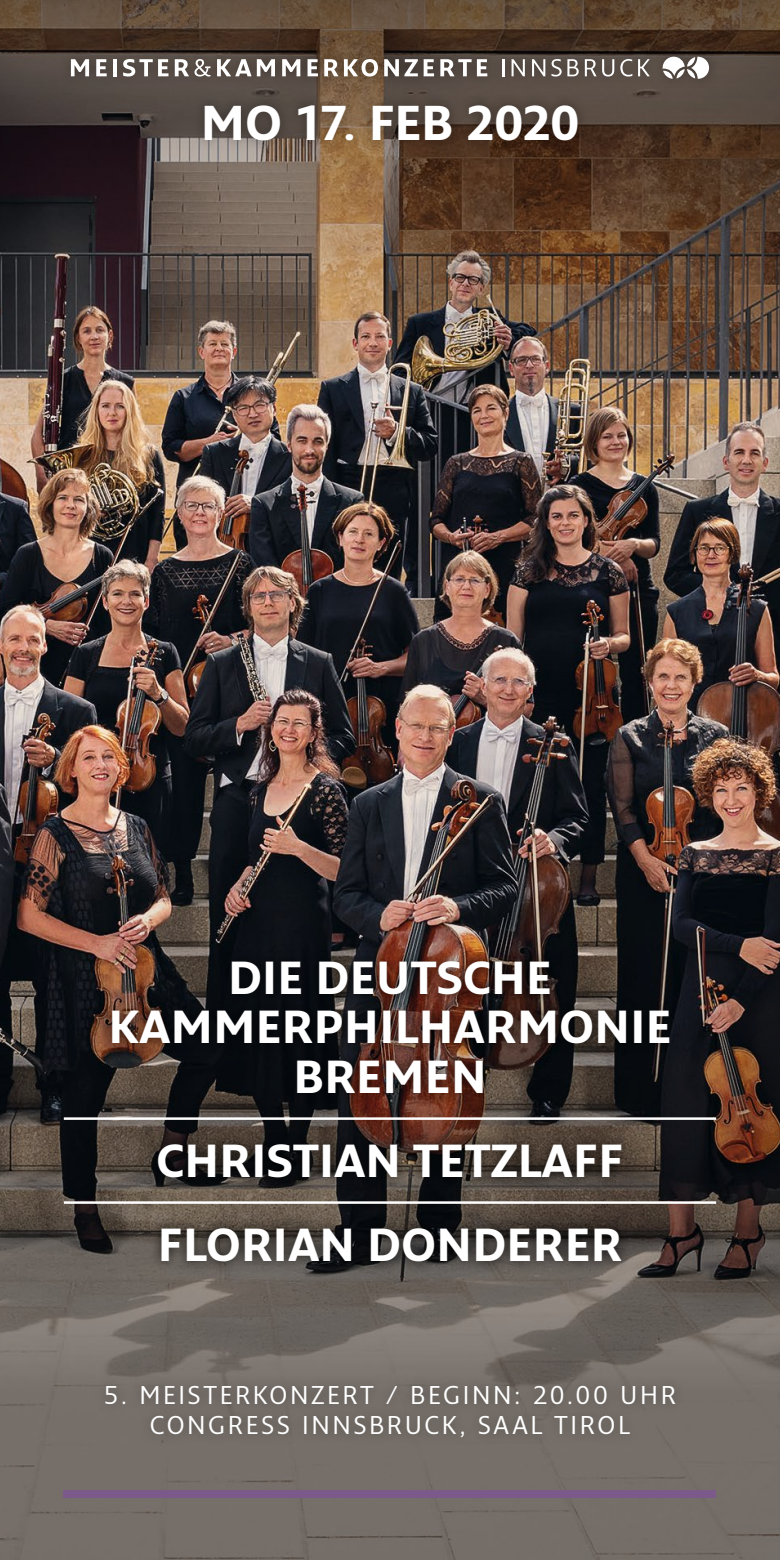
<style>
.page{position:relative;width:780px;height:1560px;background:#fff}
.page>*{position:absolute;margin:0;border:0;box-sizing:border-box;transform-origin:0 0}
.t1{font:700 47.5px "Fresco Sans LF";letter-spacing:-.005em;color:#fff}
.t2{font:700 45px/49.5px "Fresco Sans LF";letter-spacing:.01em;color:#fff;text-align:center}
.t3{font:25px/30px "Fresco Sans LF";letter-spacing:.105em;color:#fff;text-align:center}
</style>
<div class="page">
<img style="left:0;top:404px;width:780px;height:409px">
<svg style="left:0;top:813px;width:780px;height:746px;background:#564d49"></svg>
<img style="left:0;top:0;width:780px;height:404px">
<div style="left:93px;top:1374px;width:593px;height:74px;background:#726b66"></div>
<div style="left:64px;top:1489px;width:652px;height:8px;background:#7b598a"></div>
<div style="left:193px;top:93px;width:396px;height:59px;background:#000;opacity:.35"></div>
<div style="left:59px;top:44px;width:662px;height:46px;background:#000;opacity:.35"></div>
<svg style="left:71px;top:59px;width:18px;height:17px"></svg>
<svg style="left:96px;top:59px;width:11px;height:17px"></svg>
<hr style="left:113px;top:59px;width:4px;height:17px;background:#fff">
<svg style="left:123px;top:59px;width:45px;height:17px"></svg>
<svg style="left:175px;top:59px;width:35px;height:17px"></svg>
<svg style="left:217px;top:59px;width:34px;height:17px"></svg>
<svg style="left:257px;top:59px;width:18px;height:17px"></svg>
<svg style="left:282px;top:59px;width:18px;height:17px"></svg>
<svg style="left:307px;top:59px;width:11px;height:17px"></svg>
<svg style="left:324px;top:59px;width:14px;height:17px"></svg>
<svg style="left:344px;top:59px;width:34px;height:17px"></svg>
<svg style="left:384px;top:59px;width:50px;height:17px"></svg>
<svg style="left:440px;top:59px;width:31px;height:17px"></svg>
<svg style="left:477px;top:59px;width:10px;height:17px"></svg>
<svg style="left:502px;top:59px;width:2px;height:17px"></svg>
<svg style="left:511px;top:59px;width:14px;height:17px"></svg>
<svg style="left:532px;top:59px;width:13px;height:17px"></svg>
<svg style="left:551px;top:59px;width:10px;height:17px"></svg>
<svg style="left:567px;top:59px;width:11px;height:17px"></svg>
<svg style="left:584px;top:59px;width:12px;height:17px"></svg>
<svg style="left:602px;top:59px;width:12px;height:17px"></svg>
<svg style="left:620px;top:59px;width:12px;height:17px"></svg>
<svg style="left:638px;top:59px;width:11px;height:17px"></svg>
<svg style="left:662px;top:57px;width:47px;height:22px"></svg>
<hr style="left:64px;top:1201px;width:652px;height:2px;background:#fff">
<div style="left:101px;top:948px;width:579px;height:156px;background:#000;opacity:.7"></div>
<div style="left:146px;top:1131px;width:487px;height:58px;background:#000;opacity:.7"></div>
<hr style="left:64px;top:1117px;width:652px;height:2px;background:#fff">
<div style="left:149px;top:1215px;width:484px;height:58px;background:#000;opacity:.7"></div>
<p class="t1" style="left:201px;top:93px;width:380px">MO 17. FEB 2020</p>
<p class="t2" style="left:108px;top:951px;width:564px">DIE DEUTSCHE<br>KAMMERPHILHARMONIE<br>BREMEN</p>
<p class="t2" style="left:156px;top:1117px;width:468px;line-height:84px;text-align:left">CHRISTIAN TETZLAFF<br>FLORIAN DONDERER</p>
<p class="t3" style="left:104px;top:1379px;width:574px">5. MEISTERKONZERT / BEGINN: 20.00 UHR<br>CONGRESS INNSBRUCK, SAAL TIROL</p>
</div>
